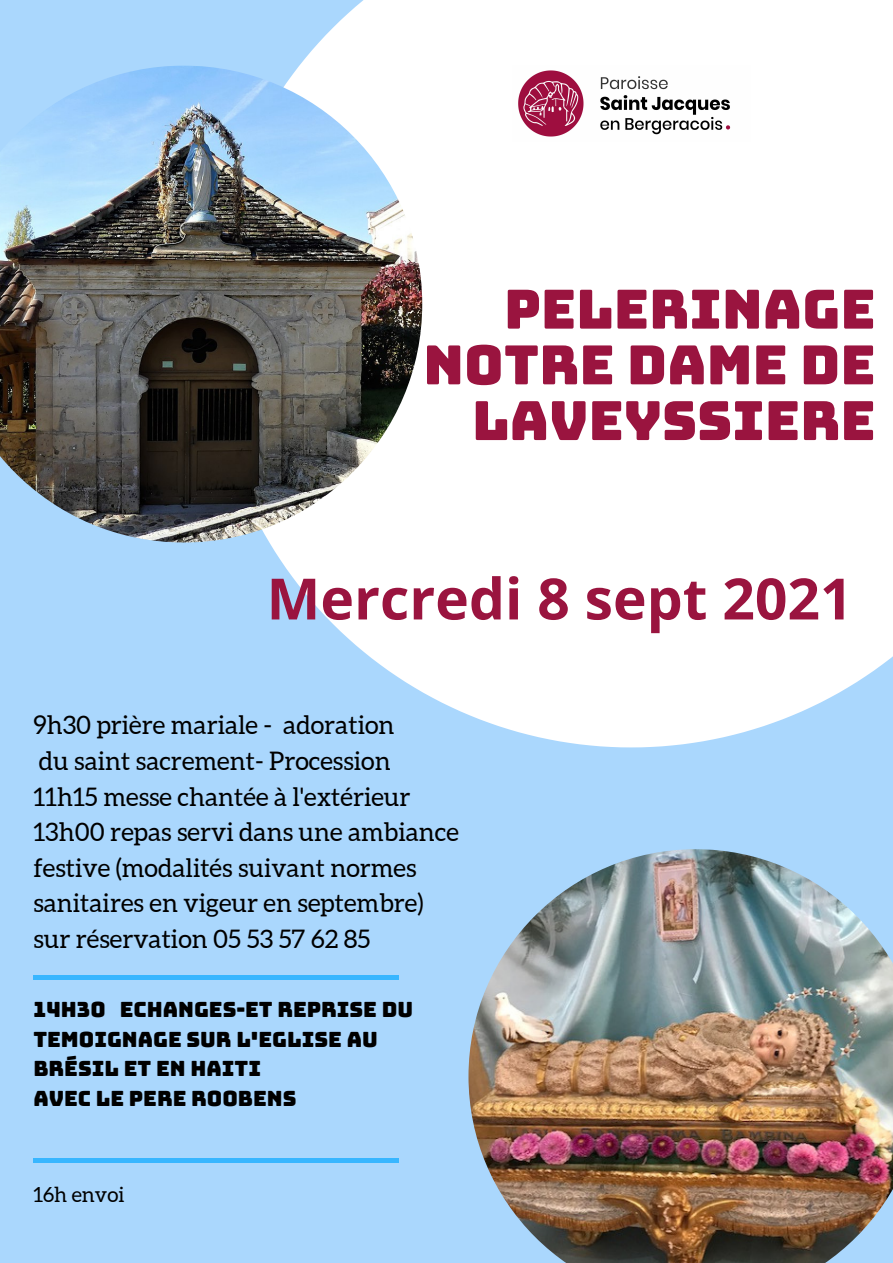
<style>
.page{position:relative;width:893px;height:1263px;background:#aad7fd}
.page>*{position:absolute;margin:0;border:0;box-sizing:border-box;transform-origin:0 0}
.t1{font:700 57px "Open Sans";color:#9a143f}
.t2{font:54px/55.7px "Bungee";color:#9a143f;text-align:right}
.t3{font:25.5px/35.5px "Aleo";color:#000}
.t4{font:21.08px/29.4px "Bungee";color:#000}
.t5{font:20.85px "Aleo";color:#000}
</style>
<div class="page">
<svg style="left:269px;top:0;width:624px;height:747px;background:#f7fbfe"></svg>
<img style="left:468px;top:849px;width:425px;height:414px">
<div style="left:33px;top:975px;width:366px;height:5px;background:#38b6ff"></div>
<div style="left:33px;top:1158px;width:366px;height:5px;background:#38b6ff"></div>
<div style="left:703px;top:468px;width:173px;height:9px;background:#fff"></div>
<img style="left:512px;top:66px;width:238px;height:76px">
<img style="left:0;top:66px;width:422px;height:476px">
<p class="t2" style="left:423px;top:281px;width:454px">PELERINAGE<br>NOTRE DAME DE<br>LAVEYSSIERE</p>
<p class="t1" style="left:266px;top:559px;width:587px">Mercredi 8 sept 2021</p>
<p class="t3" style="left:33px;top:707px;width:362px">9h30 prière mariale - adoration</p>
<p class="t3" style="left:39px;top:743px;width:353px">du saint sacrement- Procession</p>
<p class="t3" style="left:33px;top:779px;width:378px">11h15 messe chantée à l'extérieur</p>
<p class="t3" style="left:33px;top:814px;width:427px">13h00 repas servi dans une ambiance festive (modalités suivant normes sanitaires en vigeur en septembre)</p>
<p class="t3" style="left:33px;top:921px;width:338px">sur réservation 05 53 57 62 85</p>
<p class="t4" style="left:33px;top:995px;width:381px">14H30 ECHANGES-ET REPRISE DU<br>TEMOIGNAGE SUR L'EGLISE AU<br>BRÉSIL ET EN HAITI</p>
<p class="t4" style="left:33px;top:1083px;width:264px">AVEC LE PERE ROOBENS</p>
<p class="t5" style="left:33px;top:1183px;width:92px">16h envoi</p>
</div>
